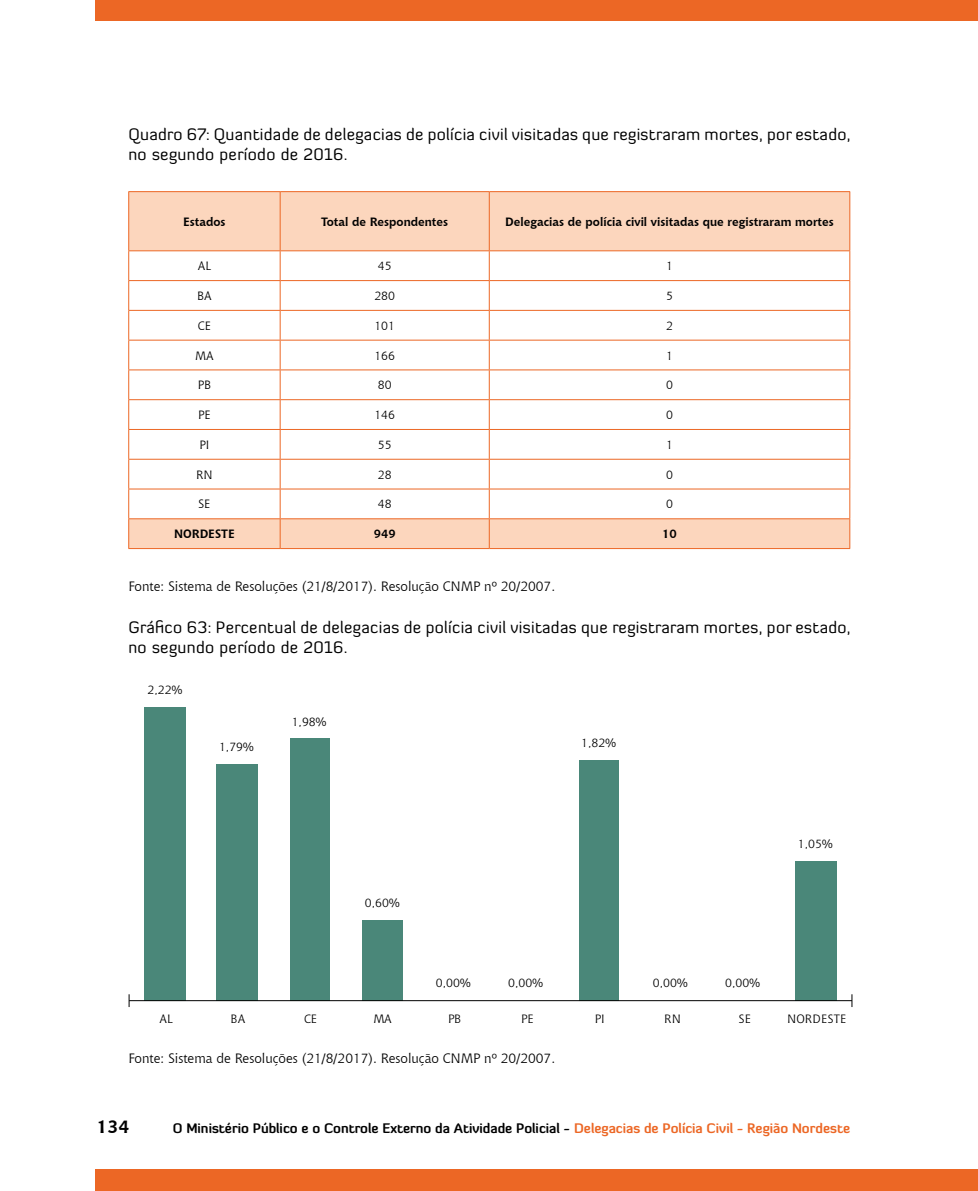
<style>
.page{position:relative;width:978px;height:1191px;background:#fff}
.page>*{position:absolute;margin:0;border:0;box-sizing:border-box;transform-origin:0 0}
.t1{font:700 18px "Chianti BT";color:#000}
.t2{font:16.5px/19.8px "Diavlo";letter-spacing:.02em;color:#000}
.t3{font:13.5px "Chianti BT";color:#000}
.t4{font:700 13.5px "Diavlo";color:#000}
.t5{font:12px "Chianti BT";color:#000}
.t6{font:700 12px "Chianti BT";color:#000}
.t7{font:12px "Chianti BT";letter-spacing:.02em;color:#000}
.s1{color:#ec6725}
</style>
<div class="page">
<div style="left:96px;top:1169px;width:882px;height:22px;background:#ec6725"></div>
<div style="left:96px;top:0;width:882px;height:21px;background:#ec6725"></div>
<div style="left:129px;top:192px;width:720px;height:356px;background:#fcd6bd"></div>
<svg style="left:129px;top:251px;width:720px;height:267px"></svg>
<hr style="left:128px;top:191px;width:152px;height:1px;background:#ec6725">
<hr style="left:128px;top:192px;width:1px;height:58px;background:#ec6725">
<hr style="left:280px;top:191px;width:209px;height:1px;background:#ec6725">
<hr style="left:280px;top:192px;width:1px;height:58px;background:#ec6725">
<hr style="left:489px;top:191px;width:361px;height:1px;background:#ec6725">
<hr style="left:489px;top:192px;width:1px;height:58px;background:#ec6725">
<hr style="left:849px;top:192px;width:1px;height:58px;background:#ec6725">
<hr style="left:128px;top:250px;width:152px;height:1px;background:#ec6725">
<hr style="left:280px;top:250px;width:209px;height:1px;background:#ec6725">
<hr style="left:489px;top:250px;width:361px;height:1px;background:#ec6725">
<hr style="left:128px;top:280px;width:152px;height:1px;background:#ec6725">
<hr style="left:280px;top:280px;width:209px;height:1px;background:#ec6725">
<hr style="left:489px;top:280px;width:361px;height:1px;background:#ec6725">
<hr style="left:128px;top:310px;width:152px;height:1px;background:#ec6725">
<hr style="left:280px;top:310px;width:209px;height:1px;background:#ec6725">
<hr style="left:489px;top:310px;width:361px;height:1px;background:#ec6725">
<hr style="left:128px;top:340px;width:152px;height:1px;background:#ec6725">
<hr style="left:280px;top:340px;width:209px;height:1px;background:#ec6725">
<hr style="left:489px;top:340px;width:361px;height:1px;background:#ec6725">
<hr style="left:128px;top:369px;width:152px;height:1px;background:#ec6725">
<hr style="left:280px;top:369px;width:209px;height:1px;background:#ec6725">
<hr style="left:489px;top:369px;width:361px;height:1px;background:#ec6725">
<hr style="left:128px;top:399px;width:152px;height:1px;background:#ec6725">
<hr style="left:280px;top:399px;width:209px;height:1px;background:#ec6725">
<hr style="left:489px;top:399px;width:361px;height:1px;background:#ec6725">
<hr style="left:128px;top:429px;width:152px;height:1px;background:#ec6725">
<hr style="left:280px;top:429px;width:209px;height:1px;background:#ec6725">
<hr style="left:489px;top:429px;width:361px;height:1px;background:#ec6725">
<hr style="left:128px;top:459px;width:152px;height:1px;background:#ec6725">
<hr style="left:280px;top:459px;width:209px;height:1px;background:#ec6725">
<hr style="left:489px;top:459px;width:361px;height:1px;background:#ec6725">
<hr style="left:128px;top:488px;width:152px;height:1px;background:#ec6725">
<hr style="left:280px;top:488px;width:209px;height:1px;background:#ec6725">
<hr style="left:489px;top:488px;width:361px;height:1px;background:#ec6725">
<hr style="left:128px;top:518px;width:152px;height:1px;background:#ec6725">
<svg style="left:128px;top:251px;width:1px;height:297px"></svg>
<hr style="left:280px;top:518px;width:209px;height:1px;background:#ec6725">
<svg style="left:280px;top:251px;width:1px;height:297px"></svg>
<hr style="left:489px;top:518px;width:361px;height:1px;background:#ec6725">
<svg style="left:489px;top:251px;width:1px;height:297px"></svg>
<svg style="left:849px;top:251px;width:1px;height:297px"></svg>
<hr style="left:128px;top:548px;width:152px;height:1px;background:#ec6725">
<hr style="left:280px;top:548px;width:209px;height:1px;background:#ec6725">
<hr style="left:489px;top:548px;width:361px;height:1px;background:#ec6725">
<div style="left:796px;top:861px;width:40px;height:139px;background:#4a8779"></div>
<div style="left:580px;top:761px;width:39px;height:239px;background:#4a8779"></div>
<div style="left:362px;top:920px;width:41px;height:80px;background:#4a8779"></div>
<div style="left:290px;top:738px;width:39px;height:262px;background:#4a8779"></div>
<div style="left:217px;top:765px;width:40px;height:235px;background:#4a8779"></div>
<div style="left:145px;top:707px;width:40px;height:293px;background:#4a8779"></div>
<svg style="left:129px;top:994px;width:1px;height:13px"></svg>
<svg style="left:852px;top:994px;width:1px;height:13px"></svg>
<hr style="left:129px;top:1000px;width:723px;height:1px;background:#000">
<p class="t2" style="left:128px;top:124px;width:724px">Quadro 67: Quantidade de delegacias de polícia civil visitadas que registraram mortes, por estado, no segundo período de 2016.</p>
<p class="t6" style="left:183px;top:213px;width:44px">Estados</p>
<p class="t6" style="left:321px;top:213px;width:129px">Total de Respondentes</p>
<p class="t6" style="left:505px;top:213px;width:330px">Delegacias de polícia civil visitadas que registraram mortes</p>
<p class="t5" style="left:198px;top:258px;width:15px">AL</p>
<p class="t5" style="left:378px;top:258px;width:15px">45</p>
<p class="t5" style="left:666px;top:258px;width:8px">1</p>
<p class="t5" style="left:197px;top:288px;width:16px">BA</p>
<p class="t5" style="left:374px;top:288px;width:22px">280</p>
<p class="t5" style="left:666px;top:288px;width:8px">5</p>
<p class="t5" style="left:198px;top:317px;width:15px">CE</p>
<p class="t5" style="left:374px;top:317px;width:22px">101</p>
<p class="t5" style="left:666px;top:317px;width:8px">2</p>
<p class="t5" style="left:195px;top:347px;width:20px">MA</p>
<p class="t5" style="left:374px;top:347px;width:22px">166</p>
<p class="t5" style="left:666px;top:347px;width:8px">1</p>
<p class="t5" style="left:198px;top:377px;width:15px">PB</p>
<p class="t5" style="left:378px;top:377px;width:15px">80</p>
<p class="t5" style="left:666px;top:377px;width:8px">0</p>
<p class="t5" style="left:198px;top:407px;width:14px">PE</p>
<p class="t5" style="left:374px;top:407px;width:22px">146</p>
<p class="t5" style="left:666px;top:407px;width:8px">0</p>
<p class="t5" style="left:199px;top:436px;width:11px">PI</p>
<p class="t5" style="left:378px;top:436px;width:15px">55</p>
<p class="t5" style="left:666px;top:436px;width:8px">1</p>
<p class="t5" style="left:196px;top:466px;width:18px">RN</p>
<p class="t5" style="left:378px;top:466px;width:15px">28</p>
<p class="t5" style="left:666px;top:466px;width:8px">0</p>
<p class="t5" style="left:198px;top:496px;width:13px">SE</p>
<p class="t5" style="left:378px;top:496px;width:15px">48</p>
<p class="t5" style="left:666px;top:496px;width:8px">0</p>
<p class="t6" style="left:174px;top:525px;width:62px">NORDESTE</p>
<p class="t6" style="left:374px;top:525px;width:23px">949</p>
<p class="t6" style="left:662px;top:525px;width:16px">10</p>
<p class="t3" style="left:128px;top:577px;width:428px">Fonte: Sistema de Resoluções (21/8/2017). Resolução CNMP nº 20/2007.</p>
<p class="t2" style="left:128px;top:617px;width:724px">Gráfico 63: Percentual de delegacias de polícia civil visitadas que registraram mortes, por estado, no segundo período de 2016.</p>
<p class="t5" style="left:148px;top:685px;width:36px">2,22%</p>
<p class="t5" style="left:219px;top:742px;width:36px">1,79%</p>
<p class="t5" style="left:292px;top:717px;width:36px">1,98%</p>
<p class="t5" style="left:365px;top:898px;width:36px">0,60%</p>
<p class="t5" style="left:436px;top:977px;width:36px">0,00%</p>
<p class="t5" style="left:508px;top:977px;width:36px">0,00%</p>
<p class="t5" style="left:581px;top:738px;width:36px">1,82%</p>
<p class="t5" style="left:798px;top:839px;width:36px">1,05%</p>
<p class="t5" style="left:653px;top:977px;width:36px">0,00%</p>
<p class="t5" style="left:725px;top:977px;width:36px">0,00%</p>
<p class="t5" style="left:160px;top:1014px;width:15px">AL</p>
<p class="t5" style="left:230px;top:1014px;width:16px">BA</p>
<p class="t5" style="left:304px;top:1014px;width:14px">CE</p>
<p class="t5" style="left:373px;top:1014px;width:20px">MA</p>
<p class="t5" style="left:448px;top:1014px;width:15px">PB</p>
<p class="t5" style="left:521px;top:1014px;width:14px">PE</p>
<p class="t5" style="left:595px;top:1014px;width:11px">PI</p>
<p class="t5" style="left:664px;top:1014px;width:18px">RN</p>
<p class="t5" style="left:739px;top:1014px;width:14px">SE</p>
<p class="t7" style="left:787px;top:1014px;width:61px">NORDESTE</p>
<p class="t3" style="left:128px;top:1049px;width:428px">Fonte: Sistema de Resoluções (21/8/2017). Resolução CNMP nº 20/2007.</p>
<p class="t1" style="left:97px;top:1113px;width:34px">134</p>
<p class="t4" style="left:173px;top:1119px;width:679px">O Ministério Público e o Controle Externo da Atividade Policial - <span class="s1">Delegacias de Polícia Civil - Região Nordeste</span></p>
</div>
